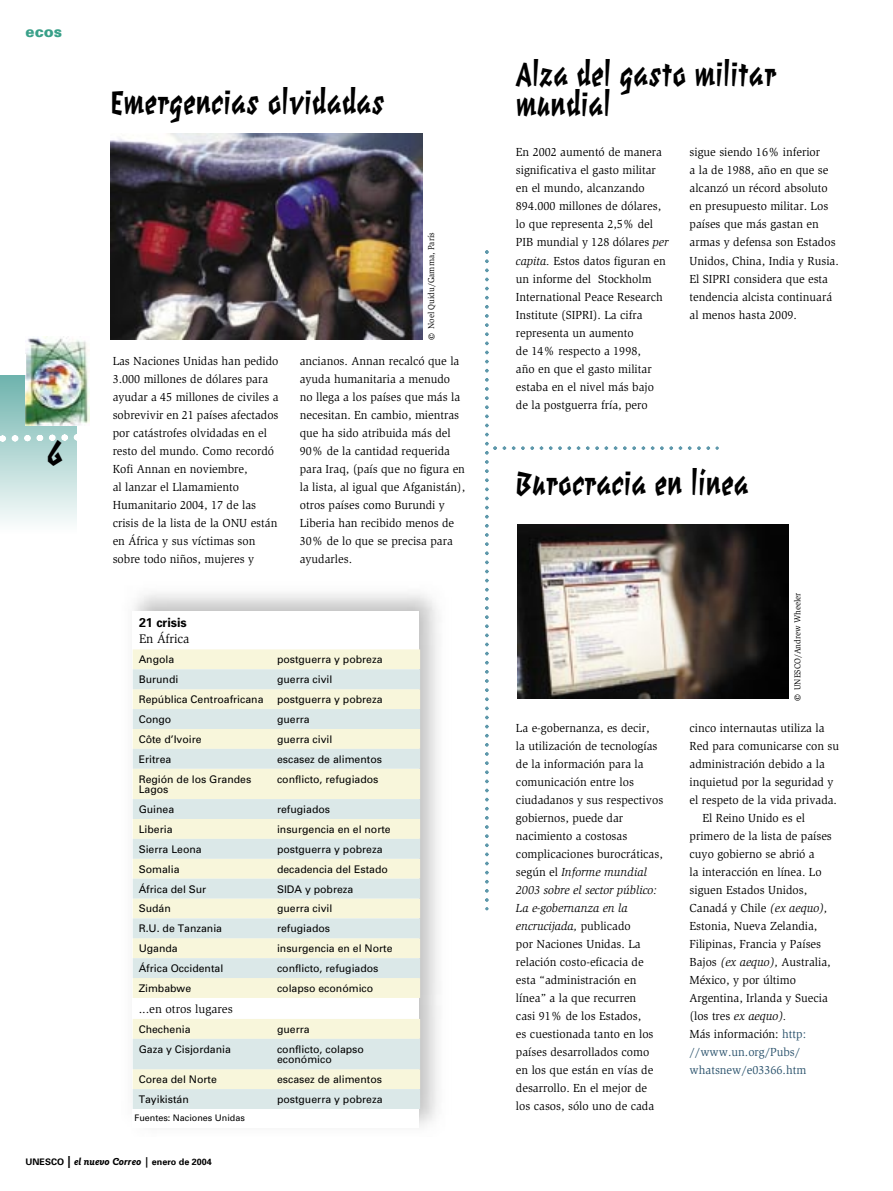
<style>
.page{position:relative;width:893px;height:1191px;background:#fff}
.page>*{position:absolute;margin:0;border:0;box-sizing:border-box;transform-origin:0 0}
.t1{font:700 36px/30px "Elektrix";color:#000;scale:.9 1}
.t2{font:700 36px "Elektrix";color:#000}
.t3{font:900 15px "Univers";color:#39a089}
.t4{font:700 12.75px "Univers";color:#000}
.t5{font:12.75px "Slimbach";color:#000}
.t6{font:12px/18px "Slimbach";color:#000}
.t7{font:12px "Slimbach";color:#2a526c}
.t8{font:italic 12px "Slimbach";color:#000}
.t9{font:10.5px/10.5px "Univers";color:#000}
.t10{font:700 9px "Univers";color:#000}
.t11{font:9px "Univers";color:#000}
.t12{font:8.85px "Slimbach";color:#000;scale:.95 1}
.s1{font-size:13.5px}
.s2{font-size:12px}
.s3{font-family:"Goudy Sans";font-style:italic;font-size:10.5px}
.s4{font-style:italic}
.s5{font-style:normal}
.s6{color:#2a526c}
</style>
<div class="page">
<div style="left:0;top:374px;width:77px;height:160px;background:linear-gradient(to bottom,#6cb2ac,#fdfefe)"></div>
<img style="left:26px;top:336px;width:63px;height:89px">
<svg style="left:0;top:434px;width:77px;height:8px"></svg>
<div style="left:0;top:354px;width:25px;height:21px;background:#fff"></div>
<svg style="left:485px;top:250px;width:234px;height:660px"></svg>
<img style="left:111px;top:134px;width:311px;height:205px">
<div style="left:133px;top:649px;width:287px;height:20px;background:#f8f6db"></div>
<svg style="left:133px;top:669px;width:287px;height:440px;background:#eaefe3"></svg>
<div style="left:516px;top:722px;width:326px;height:405px;background:#fff"></div>
<img style="left:518px;top:524px;width:271px;height:175px">
<p class="t3" style="left:26px;top:23px;width:38px">ecos</p>
<h1 class="t2" style="left:47px;top:431px;width:18px">6</h1>
<h1 class="t1" style="left:111px;top:88px;width:306px">Emergencias olvidadas</h1>
<p class="t12" style="left:426px;top:340px;width:115px;rotate:-90deg"><span class="s1">©</span> Noel Quidu/Gamma, París</p>
<p class="t6" style="left:113px;top:352px;width:167px">Las Naciones Unidas han pedido<br>3.000 millones de dólares para ayudar a 45 millones de civiles a sobrevivir en 21 países afectados por catástrofes olvidadas en el resto del mundo. Como recordó<br>Kofi Annan en noviembre,<br>al lanzar el Llamamiento<br>Humanitario 2004, 17 de las crisis de la lista de la ONU están en África y sus víctimas son sobre todo niños, mujeres y</p>
<p class="t6" style="left:300px;top:352px;width:167px">ancianos. Annan recalcó que la ayuda humanitaria a menudo no llega a los países que más la necesitan. En cambio, mientras que ha sido atribuida más del<br>90% de la cantidad requerida para Iraq, (país que no figura en la lista, al igual que Afganistán), otros países como Burundi y<br>Liberia han recibido menos de<br>30% de lo que se precisa para ayudarles.</p>
<p class="t4" style="left:139px;top:614px;width:49px">21 crisis</p>
<p class="t5" style="left:139px;top:632px;width:52px">En África</p>
<p class="t9" style="left:139px;top:654px;width:37px">Angola</p>
<p class="t9" style="left:277px;top:654px;width:107px">postguerra y pobreza</p>
<p class="t9" style="left:139px;top:674px;width:41px">Burundi</p>
<p class="t9" style="left:277px;top:674px;width:57px">guerra civil</p>
<p class="t9" style="left:139px;top:694px;width:126px">República Centroafricana</p>
<p class="t9" style="left:277px;top:694px;width:107px">postguerra y pobreza</p>
<p class="t9" style="left:139px;top:714px;width:34px">Congo</p>
<p class="t9" style="left:277px;top:714px;width:34px">guerra</p>
<p class="t9" style="left:139px;top:734px;width:65px">Côte d’Ivoire</p>
<p class="t9" style="left:277px;top:734px;width:57px">guerra civil</p>
<p class="t9" style="left:139px;top:754px;width:34px">Eritrea</p>
<p class="t9" style="left:277px;top:754px;width:107px">escasez de alimentos</p>
<p class="t9" style="left:139px;top:773px;width:114px">Región de los Grandes<br>Lagos</p>
<p class="t9" style="left:277px;top:773px;width:103px">conflicto, refugiados</p>
<p class="t9" style="left:139px;top:804px;width:37px">Guinea</p>
<p class="t9" style="left:277px;top:804px;width:55px">refugiados</p>
<p class="t9" style="left:139px;top:824px;width:35px">Liberia</p>
<p class="t9" style="left:277px;top:824px;width:115px">insurgencia en el norte</p>
<p class="t9" style="left:139px;top:844px;width:65px">Sierra Leona</p>
<p class="t9" style="left:277px;top:844px;width:107px">postguerra y pobreza</p>
<p class="t9" style="left:139px;top:863px;width:42px">Somalia</p>
<p class="t9" style="left:277px;top:863px;width:112px">decadencia del Estado</p>
<p class="t9" style="left:139px;top:883px;width:69px">África del Sur</p>
<p class="t9" style="left:277px;top:883px;width:78px">SIDA y pobreza</p>
<p class="t9" style="left:139px;top:903px;width:34px">Sudán</p>
<p class="t9" style="left:277px;top:903px;width:57px">guerra civil</p>
<p class="t9" style="left:139px;top:923px;width:85px">R.U. de Tanzania</p>
<p class="t9" style="left:277px;top:923px;width:55px">refugiados</p>
<p class="t9" style="left:139px;top:943px;width:41px">Uganda</p>
<p class="t9" style="left:277px;top:943px;width:117px">insurgencia en el Norte</p>
<p class="t9" style="left:139px;top:963px;width:86px">África Occidental</p>
<p class="t9" style="left:277px;top:963px;width:103px">conflicto, refugiados</p>
<p class="t9" style="left:139px;top:983px;width:54px">Zimbabwe</p>
<p class="t9" style="left:277px;top:983px;width:98px">colapso económico</p>
<p class="t6" style="left:139px;top:1000px;width:96px">...en otros lugares</p>
<p class="t9" style="left:139px;top:1024px;width:53px">Chechenia</p>
<p class="t9" style="left:277px;top:1024px;width:34px">guerra</p>
<p class="t9" style="left:139px;top:1043px;width:94px">Gaza y Cisjordania</p>
<p class="t9" style="left:277px;top:1043px;width:88px">conflicto, colapso económico</p>
<p class="t9" style="left:139px;top:1074px;width:80px">Corea del Norte</p>
<p class="t9" style="left:277px;top:1074px;width:107px">escasez de alimentos</p>
<p class="t9" style="left:139px;top:1094px;width:52px">Tayikistán</p>
<p class="t9" style="left:277px;top:1094px;width:107px">postguerra y pobreza</p>
<p class="t11" style="left:134px;top:1112px;width:112px">Fuentes: Naciones Unidas</p>
<p class="t10" style="left:26px;top:1156px;width:188px">UNESCO <span class="s2">|</span> <span class="s3">el nuevo Correo |</span> enero de 2004</p>
<h1 class="t1" style="left:516px;top:59px;width:291px">Alza del gasto militar mundial</h1>
<p class="t6" style="left:516px;top:143px;width:154px">En 2002 aumentó de manera significativa el gasto militar en el mundo, alcanzando<br>894.000 millones de dólares, lo que representa 2,5% del<br>PIB mundial y 128 dólares <span class="s4">per capita.</span> Estos datos figuran en un informe del Stockholm<br>International Peace Research<br>Institute (SIPRI). La cifra representa un aumento<br>de 14% respecto a 1998,<br>año en que el gasto militar estaba en el nivel más bajo de la postguerra fría, pero</p>
<p class="t6" style="left:690px;top:143px;width:151px">sigue siendo 16% inferior<br>a la de 1988, año en que se alcanzó un récord absoluto en presupuesto militar. Los países que más gastan en armas y defensa son Estados<br>Unidos, China, India y Rusia.<br>El SIPRI considera que esta tendencia alcista continuará al menos hasta 2009.</p>
<h1 class="t1" style="left:516px;top:469px;width:260px">Burocracia en línea</h1>
<p class="t12" style="left:792px;top:701px;width:116px;rotate:-90deg"><span class="s1">©</span> UNESCO/Andrew Wheeler</p>
<p class="t6" style="left:516px;top:719px;width:149px">La e-gobernanza, es decir,<br>la utilización de tecnologías de la información para la comunicación entre los ciudadanos y sus respectivos gobiernos, puede dar nacimiento a costosas complicaciones burocráticas, según el <span class="s4">Informe mundial<br>2003 sobre el sector público:<br>La e-gobernanza en la encrucijada,</span> publicado<br>por Naciones Unidas. La relación costo-eficacia de esta “administración en línea” a la que recurren<br>casi 91% de los Estados,<br>es cuestionada tanto en los países desarrollados como en los que están en vías de desarrollo. En el mejor de los casos, sólo uno de cada</p>
<p class="t6" style="left:690px;top:719px;width:137px">cinco internautas utiliza la</p>
<p class="t6" style="left:690px;top:737px;width:151px">Red para comunicarse con su</p>
<p class="t6" style="left:690px;top:755px;width:137px">administración debido a la</p>
<p class="t6" style="left:690px;top:773px;width:145px">inquietud por la seguridad y</p>
<p class="t6" style="left:690px;top:791px;width:149px">el respeto de la vida privada.</p>
<p class="t6" style="left:702px;top:809px;width:104px">El Reino Unido es el</p>
<p class="t6" style="left:690px;top:827px;width:144px">primero de la lista de países</p>
<p class="t6" style="left:690px;top:845px;width:127px">cuyo gobierno se abrió a</p>
<p class="t6" style="left:690px;top:863px;width:134px">la interacción en línea. Lo</p>
<p class="t6" style="left:690px;top:881px;width:119px">siguen Estados Unidos,</p>
<p class="t6" style="left:690px;top:899px;width:140px">Canadá y Chile <span class="s4">(ex aequo),</span></p>
<p class="t6" style="left:690px;top:917px;width:129px">Estonia, Nueva Zelandia,</p>
<p class="t6" style="left:690px;top:935px;width:133px">Filipinas, Francia y Países</p>
<p class="t6" style="left:690px;top:953px;width:143px">Bajos <span class="s4">(ex aequo),</span> Australia,</p>
<p class="t6" style="left:690px;top:971px;width:108px">México, y por último</p>
<p class="t6" style="left:690px;top:989px;width:140px">Argentina, Irlanda y Suecia</p>
<p class="t8" style="left:690px;top:1009px;width:99px"><span class="s5">(los tres</span> ex aequo).</p>
<p class="t6" style="left:690px;top:1025px;width:118px">Más información: <span class="s6">http:</span></p>
<p class="t7" style="left:690px;top:1045px;width:112px">//www.un.org/Pubs/</p>
<p class="t7" style="left:690px;top:1063px;width:118px">whatsnew/e03366.htm</p>
</div>
